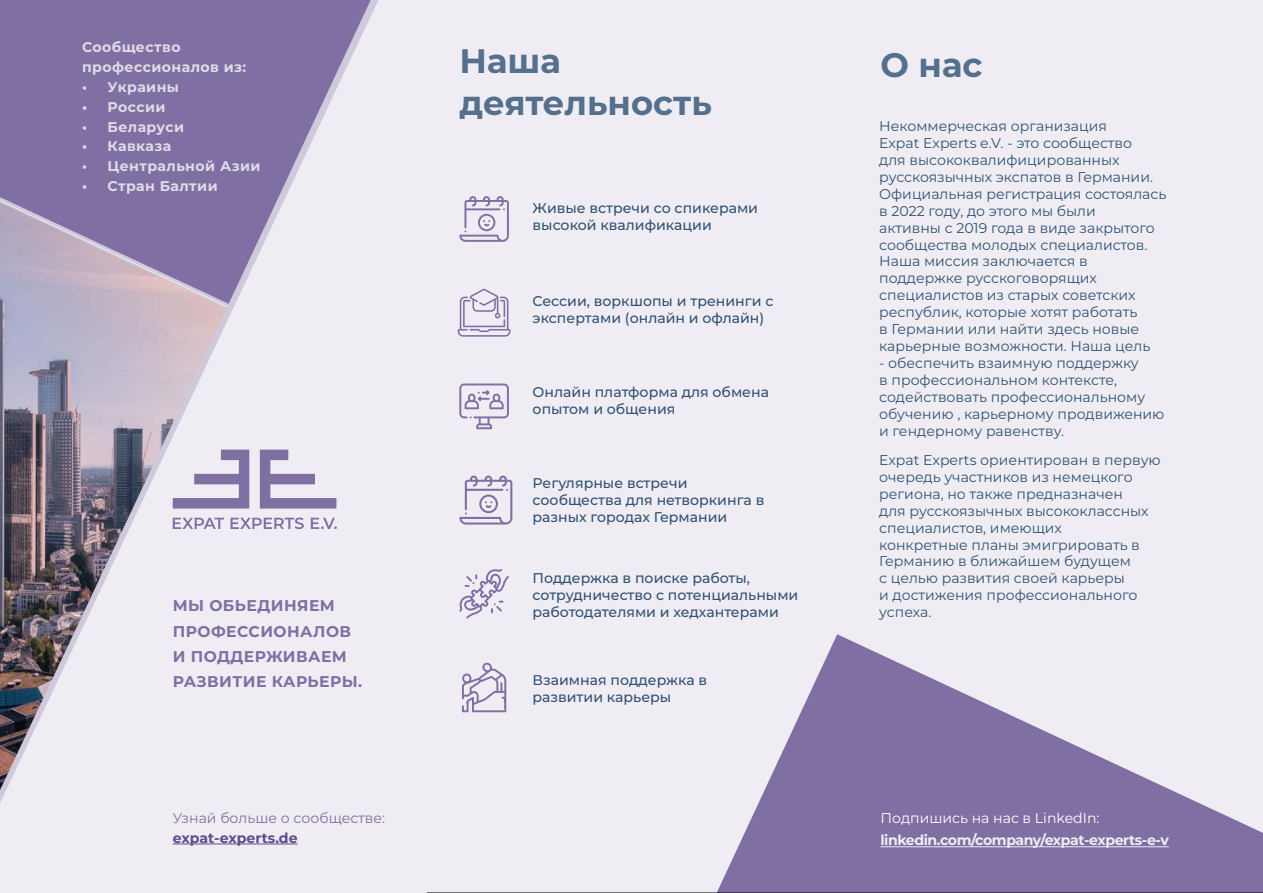
<style>
.page{position:relative;width:1263px;height:893px;background:#fff}
.page>*{position:absolute;margin:0;border:0;box-sizing:border-box;transform-origin:0 0}
.t1{font:700 33.9px/42.3px "Montserrat";color:#54708c}
.t2{font:700 15.45px/25.3px "Montserrat";letter-spacing:.03em;color:#7f6fa2}
.t3{font:14.1px/17px "Montserrat";color:#325172}
.t4{font:500 14.1px/17px "Montserrat";color:#325172}
.t5{font:700 14.1px/19.8px "Montserrat";letter-spacing:.03em;color:#dfdbe8}
.t6{font:700 14.1px "Montserrat";letter-spacing:-.03em;color:#efedf3}
.t7{font:14.1px "Montserrat";color:#fff}
.t8{font:14.1px "Montserrat";color:#7f6fa2}
.t9{font:700 14.1px "Montserrat";color:#5f4b8b}
</style>
<div class="page">
<div style="left:0;top:0;width:1263px;height:892px;background:#efedf3"></div>
<svg style="left:717px;top:634px;width:546px;height:258px;fill:#7f6fa2"></svg>
<svg style="left:0;top:0;width:378px;height:845px"></svg>
<svg style="left:173px;top:449px;width:76px;height:59px"></svg>
<svg style="left:260px;top:449px;width:76px;height:59px"></svg>
<svg style="left:173px;top:517px;width:51px;height:12px"></svg>
<svg style="left:231px;top:517px;width:73px;height:12px"></svg>
<svg style="left:311px;top:517px;width:26px;height:12px"></svg>
<hr style="left:427px;top:892px;width:836px;height:1px;background:#000">
<hr style="left:181px;top:843px;width:117px;height:1px;background:#5f4b8b">
<hr style="left:880px;top:846px;width:289px;height:1px;background:#efedf3">
<svg style="left:459px;top:196px;width:50px;height:46px"></svg>
<svg style="left:458px;top:288px;width:53px;height:48px"></svg>
<svg style="left:459px;top:383px;width:50px;height:46px"></svg>
<svg style="left:459px;top:569px;width:50px;height:49px"></svg>
<svg style="left:462px;top:662px;width:44px;height:50px"></svg>
<svg style="left:459px;top:475px;width:53px;height:49px"></svg>
<p class="t5" style="left:82px;top:37px;width:166px">Сообщество профессионалов из:</p>
<p class="t5" style="left:82px;top:76px;width:98px">• Украины</p>
<p class="t5" style="left:82px;top:96px;width:85px">• России</p>
<p class="t5" style="left:82px;top:116px;width:104px">• Беларуси</p>
<p class="t5" style="left:82px;top:136px;width:91px">• Кавказа</p>
<p class="t5" style="left:82px;top:155px;width:180px">• Центральной Азии</p>
<p class="t5" style="left:82px;top:175px;width:137px">• Стран Балтии</p>
<p class="t2" style="left:173px;top:592px;width:164px">МЫ ОБЬЕДИНЯЕМ</p>
<p class="t2" style="left:173px;top:617px;width:191px">ПРОФЕССИОНАЛОВ<br>И ПОДДЕРЖИВАЕМ<br>РАЗВИТИЕ КАРЬЕРЫ.</p>
<p class="t8" style="left:173px;top:808px;width:214px">Узнай больше о сообществе:</p>
<p class="t9" style="left:173px;top:827px;width:126px">expat-experts.de</p>
<h1 class="t1" style="left:459px;top:38px;width:254px">Наша деятельность</h1>
<p class="t4" style="left:533px;top:199px;width:227px">Живые встречи со спикерами высокой квалификации</p>
<p class="t4" style="left:533px;top:291px;width:242px">Сессии, воркшопы и тренинги с экспертами (онлайн и офлайн)</p>
<p class="t4" style="left:533px;top:383px;width:238px">Онлайн платформа для обмена опытом и общения</p>
<p class="t4" style="left:533px;top:474px;width:233px">Регулярные встречи сообщества для нeтвoркингa в разных городах Германии</p>
<p class="t4" style="left:533px;top:568px;width:267px">Поддержка в поиске работы, cотрудничество c потенциальными работодателями и хедхантерами</p>
<p class="t4" style="left:533px;top:670px;width:176px">Взаимная поддержка в развитии карьеры</p>
<h1 class="t1" style="left:880px;top:42px;width:104px">О нас</h1>
<p class="t3" style="left:879px;top:117px;width:289px">Некоммерческая организация<br>Expat Experts e.V. - это сообщество<br>для высококвалифицированных русскоязычных экспатов в Германии.<br>Официальная регистрация состоялась в 2022 году, до этого мы были<br>активны с 2019 года в виде закрытого сообщества молодых специалистов.<br>Наша миссия заключается в поддержке русскоговорящих специалистов из старых советских республик, которые хотят работать<br>в Германии или найти здесь новые карьерные возможности. Наша цель</p>
<p class="t3" style="left:879px;top:354px;width:287px">- обеспечить взаимную поддержку<br>в профессиональном контексте, содействовать профессиональному обучению , карьернoму продвижeнию и гендерному равенству.</p>
<p class="t3" style="left:879px;top:451px;width:283px">Expat Experts ориентирован в первую очередь участников из немецкого региона, но также предназначен<br>для русскоязычных высококлассных специалистов, имеющих<br>конкретные планы эмигрировать в<br>Германию в ближайшем будущем<br>с целью развития своей карьеры<br>и достижения профессионального</p>
<p class="t3" style="left:879px;top:603px;width:54px">успеха.</p>
<p class="t7" style="left:880px;top:808px;width:221px">Подпишись на нас в LinkedIn:</p>
<p class="t6" style="left:880px;top:830px;width:290px">linkedin.com/company/expat-experts-e-v</p>
</div>
